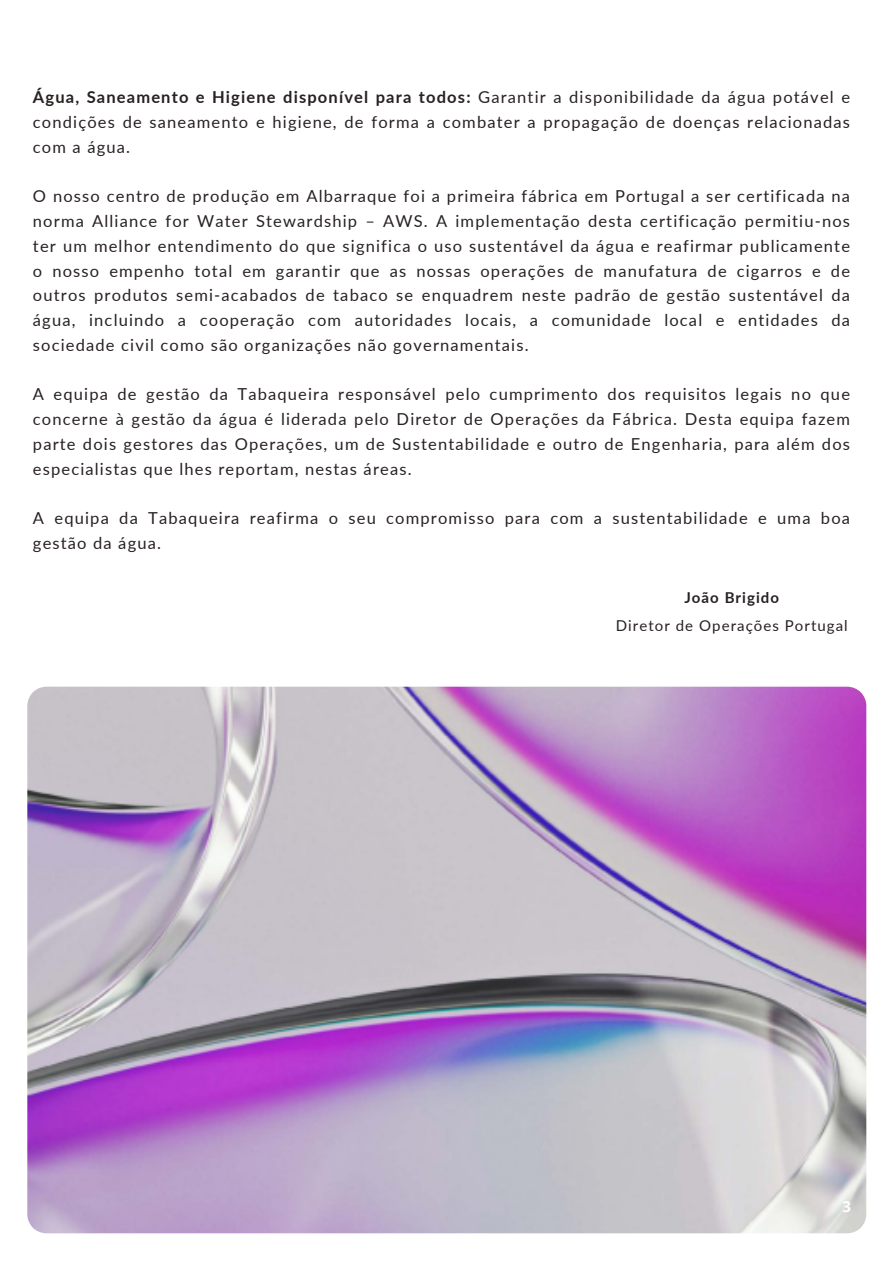
<style>
.page{position:relative;width:894px;height:1264px;background:#fff}
.page>*{position:absolute;margin:0;border:0;box-sizing:border-box;transform-origin:0 0}
.t1{font:16.5px/24.8px "Lato";letter-spacing:.07em;color:#282121;text-align:justify}
.t2{font:15px "Lato";letter-spacing:.07em;color:#282121}
.t3{font:700 15px "Lato";letter-spacing:.07em;color:#282121}
.t4{font:700 15px "Open Sans";color:#fff}
.s1{font-weight:700}
</style>
<div class="page">
<img style="left:27px;top:686px;width:839px;height:547px">
<p class="t1" style="left:33px;top:85px;width:818px"><span class="s1">Água, Saneamento e Higiene disponível para todos:</span> Garantir a disponibilidade da água potável e condições de saneamento e higiene, de forma a combater a propagação de doenças relacionadas com a água.</p>
<p class="t1" style="left:33px;top:184px;width:818px">O nosso centro de produção em Albarraque foi a primeira fábrica em Portugal a ser certificada na norma Alliance for Water Stewardship – AWS. A implementação desta certificação permitiu-nos ter um melhor entendimento do que significa o uso sustentável da água e reafirmar publicamente o nosso empenho total em garantir que as nossas operações de manufatura de cigarros e de outros produtos semi-acabados de tabaco se enquadrem neste padrão de gestão sustentável da água, incluindo a cooperação com autoridades locais, a comunidade local e entidades da sociedade civil como são organizações não governamentais.</p>
<p class="t1" style="left:33px;top:382px;width:818px">A equipa de gestão da Tabaqueira responsável pelo cumprimento dos requisitos legais no que concerne à gestão da água é liderada pelo Diretor de Operações da Fábrica. Desta equipa fazem parte dois gestores das Operações, um de Sustentabilidade e outro de Engenharia, para além dos especialistas que lhes reportam, nestas áreas.</p>
<p class="t1" style="left:33px;top:505px;width:818px">A equipa da Tabaqueira reafirma o seu compromisso para com a sustentabilidade e uma boa gestão da água.</p>
<p class="t3" style="left:684px;top:588px;width:96px">João Brigido</p>
<p class="t2" style="left:615px;top:616px;width:233px">Diretor de Operações Portugal</p>
<p class="t4" style="left:842px;top:1195px;width:10px">3</p>
</div>
